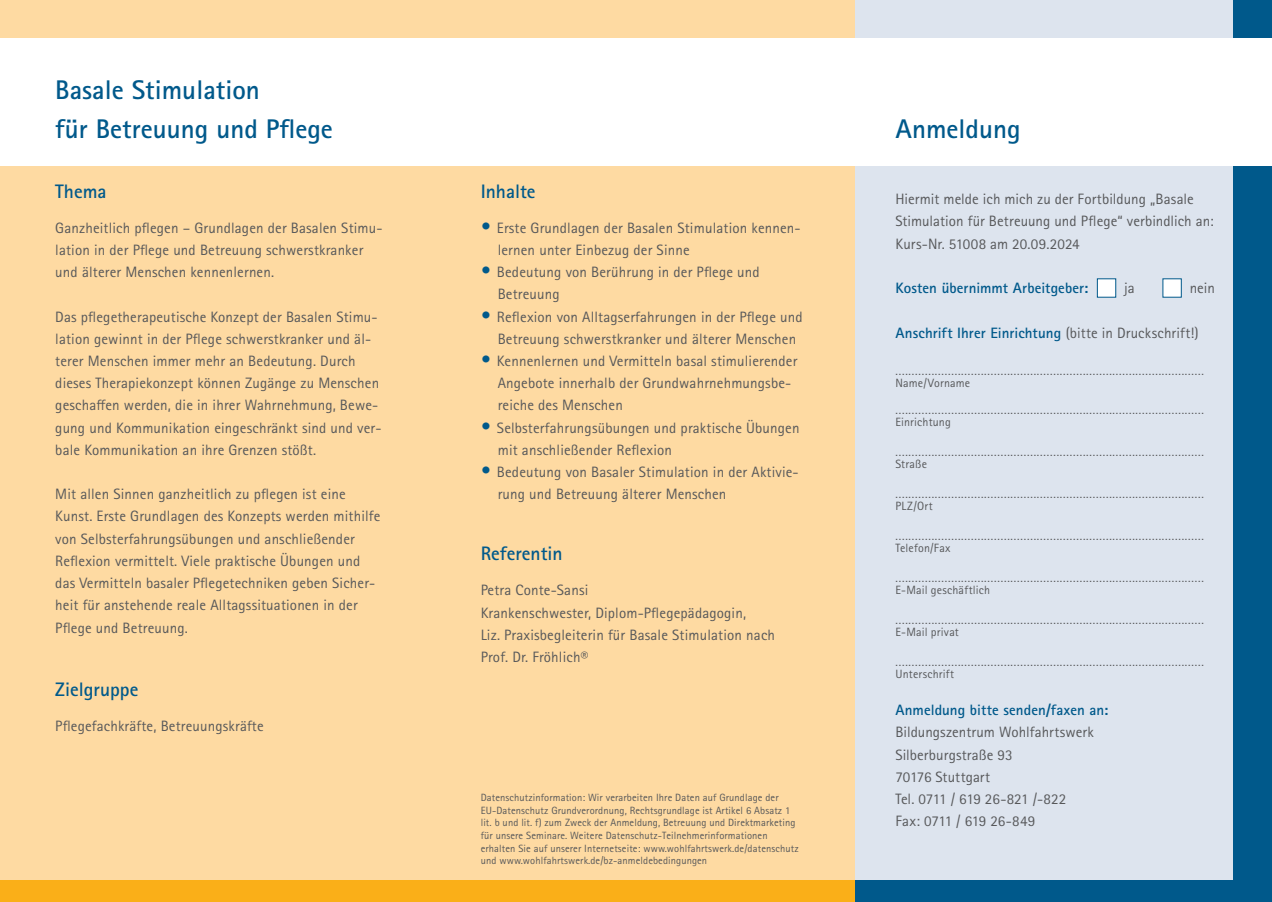
<style>
.page{position:relative;width:1272px;height:902px;background:#fff}
.page>*{position:absolute;margin:0;border:0;box-sizing:border-box;transform-origin:0 0}
.t1{font:700 27px/39px "Rotis Sans Serif Std";color:#00598b}
.t2{font:700 19.5px "Rotis Sans Serif Std";color:#00598b}
.t3{font:15px/22.2px "Rotis Sans Serif Std";letter-spacing:.01em;color:#57585a}
.t4{font:700 15px "Rotis Sans Serif Std";color:#00598b}
.t5{font:12px/12px "Rotis Sans Serif Std";letter-spacing:.015em;color:#57585a}
.t6{font:10.5px/12.6px "Rotis Sans Serif Std";letter-spacing:.01em;color:#57585a}
.s1{font-weight:700;font-size:19.5px;color:#00598b}
.s2{font-weight:400;color:#57585a}
</style>
<div class="page">
<div style="left:0;top:0;width:1271px;height:901px;background:#fedaa2"></div>
<div style="left:855px;top:0;width:416px;height:901px;background:#dde4ee"></div>
<div style="left:0;top:880px;width:855px;height:21px;background:#faaf18"></div>
<div style="left:855px;top:880px;width:416px;height:21px;background:#00598b"></div>
<div style="left:1233px;top:0;width:38px;height:901px;background:#00598b"></div>
<div style="left:1096px;top:278px;width:20px;height:19px;background:#fff"></div>
<div style="left:1162px;top:278px;width:19px;height:19px;background:#fff"></div>
<div style="left:0;top:38px;width:1271px;height:128px;background:#fff"></div>
<h1 class="t1" style="left:55px;top:70px;width:279px">Basale Stimulation<br>für Betreuung und Pflege</h1>
<h2 class="t2" style="left:55px;top:179px;width:53px">Thema</h2>
<p class="t3" style="left:55px;top:216px;width:329px">Ganzheitlich pflegen – Grundlagen der Basalen Stimu&shy;lation in der Pflege und Betreuung schwerstkranker und älterer Menschen kennenlernen.</p>
<p class="t3" style="left:55px;top:305px;width:328px">Das pflegetherapeutische Konzept der Basalen Stimu&shy;lation gewinnt in der Pflege schwerstkranker und äl&shy;terer Menschen immer mehr an Bedeutung. Durch dieses Therapiekonzept können Zugänge zu Menschen geschaffen werden, die in ihrer Wahrnehmung, Bewe&shy;gung und Kommunikation eingeschränkt sind und ver&shy;bale Kommunikation an ihre Grenzen stößt.</p>
<p class="t3" style="left:55px;top:483px;width:327px">Mit allen Sinnen ganzheitlich zu pflegen ist eine Kunst. Erste Grundlagen des Konzepts werden mithilfe von Selbsterfahrungsübungen und anschließender Reflexion vermittelt. Viele praktische Übungen und das Vermitteln basaler Pflegetechniken geben Sicher&shy;heit für anstehende reale Alltagssituationen in der Pflege und Betreuung.</p>
<h2 class="t2" style="left:55px;top:677px;width:85px">Zielgruppe</h2>
<p class="t3" style="left:55px;top:715px;width:210px">Pflegefachkräfte, Betreuungskräfte</p>
<h2 class="t2" style="left:480px;top:179px;width:56px">Inhalte</h2>
<p class="t3" style="left:497px;top:216px;width:304px;text-indent:-17px"><span class="s1">•</span> Erste Grundlagen der Basalen Stimulation kennen&shy;lernen unter Einbezug der Sinne</p>
<p class="t3" style="left:497px;top:261px;width:263px;text-indent:-17px"><span class="s1">•</span> Bedeutung von Berührung in der Pflege und<br>Betreuung</p>
<p class="t3" style="left:497px;top:305px;width:306px;text-indent:-17px"><span class="s1">•</span> Reflexion von Alltagserfahrungen in der Pflege und<br>Betreuung schwerstkranker und älterer Menschen</p>
<p class="t3" style="left:497px;top:350px;width:301px;text-indent:-17px"><span class="s1">•</span> Kennenlernen und Vermitteln basal stimulierender<br>Angebote innerhalb der Grundwahrnehmungsbe&shy;reiche des Menschen</p>
<p class="t3" style="left:497px;top:416px;width:303px;text-indent:-17px"><span class="s1">•</span> Selbsterfahrungsübungen und praktische Übungen mit anschließender Reflexion</p>
<p class="t3" style="left:497px;top:461px;width:302px;text-indent:-17px"><span class="s1">•</span> Bedeutung von Basaler Stimulation in der Aktivie&shy;rung und Betreuung älterer Menschen</p>
<h2 class="t2" style="left:480px;top:541px;width:83px">Referentin</h2>
<p class="t3" style="left:480px;top:579px;width:296px">Petra Conte-Sansi<br>Krankenschwester, Diplom-Pflegepädagogin,<br>Liz. Praxisbegleiterin für Basale Stimulation nach Prof. Dr. Fröhlich®</p>
<p class="t6" style="left:480px;top:791px;width:319px">Datenschutzinformation: Wir verarbeiten Ihre Daten auf Grundlage der EU-Datenschutz Grundverordnung, Rechtsgrundlage ist Artikel 6 Absatz 1 lit. b und lit. f) zum Zweck der Anmeldung, Betreuung und Direktmarketing für unsere Seminare. Weitere Datenschutz-Teilnehmerinformationen erhalten Sie auf unserer Internetseite: www.wohlfahrtswerk.de/datenschutz und www.wohlfahrtswerk.de/bz-anmeldebedingungen</p>
<h1 class="t1" style="left:895px;top:109px;width:127px">Anmeldung</h1>
<p class="t3" style="left:895px;top:188px;width:319px">Hiermit melde ich mich zu der Fortbildung „Basale<br>Stimulation für Betreuung und Pflege“ verbindlich an:<br>Kurs-Nr. 51008 am 20.09.2024</p>
<p class="t4" style="left:895px;top:278px;width:194px">Kosten übernimmt Arbeitgeber:</p>
<p class="t3" style="left:1124px;top:277px;width:12px">ja</p>
<p class="t3" style="left:1189px;top:277px;width:27px">nein</p>
<p class="t4" style="left:895px;top:323px;width:304px">Anschrift Ihrer Einrichtung <span class="s2">(bitte in Druckschrift!)</span></p>
<p class="t5" style="left:895px;top:365px;width:310px">..............................................................................................<br>Name/Vorname</p>
<p class="t5" style="left:895px;top:404px;width:310px">..............................................................................................<br>Einrichtung</p>
<p class="t5" style="left:895px;top:446px;width:310px">..............................................................................................<br>Straße</p>
<p class="t5" style="left:895px;top:488px;width:310px">..............................................................................................<br>PLZ/Ort</p>
<p class="t5" style="left:895px;top:530px;width:310px">..............................................................................................<br>Telefon/Fax</p>
<p class="t5" style="left:895px;top:572px;width:310px">..............................................................................................<br>E-Mail geschäftlich</p>
<p class="t5" style="left:895px;top:614px;width:310px">..............................................................................................<br>E-Mail privat</p>
<p class="t5" style="left:895px;top:656px;width:310px">..............................................................................................<br>Unterschrift</p>
<p class="t4" style="left:895px;top:700px;width:214px">Anmeldung bitte senden/faxen an:</p>
<p class="t3" style="left:895px;top:721px;width:200px">Bildungszentrum Wohlfahrtswerk<br>Silberburgstraße 93<br>70176 Stuttgart<br>Tel. 0711 / 619 26-821 /-822<br>Fax: 0711 / 619 26-849</p>
</div>
